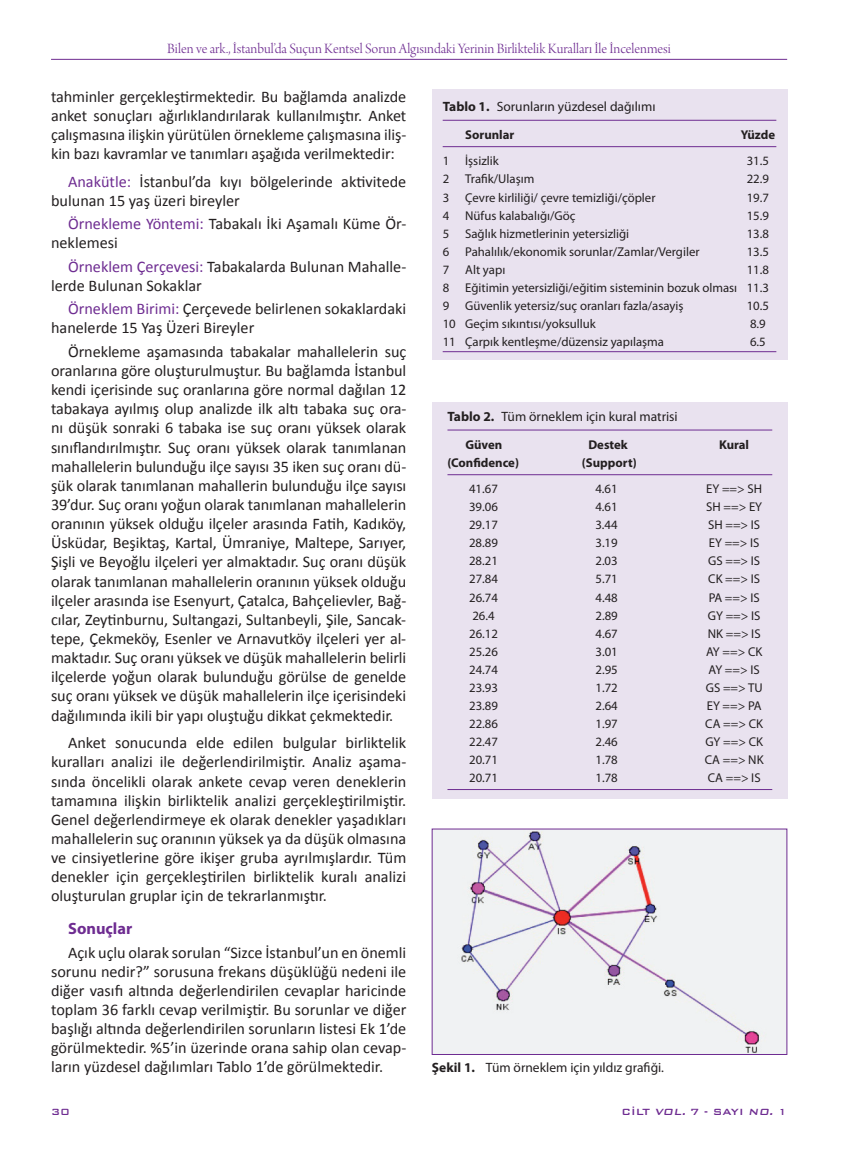
<style>
.page{position:relative;width:851px;height:1149px;background:#fff}
.page>*{position:absolute;margin:0;border:0;box-sizing:border-box;transform-origin:0 0}
.t1{font:700 16.35px "Myriad Pro";color:#6e2c91}
.t2{font:16.2px/19.2px "Calibri";color:#231f20;text-align:justify}
.t3{font:15px "Arno Pro Light Display";color:#6e2c91}
.t4{font:13.5px "Myriad Pro";color:#231f20}
.t5{font:12.75px "Myriad Pro";color:#231f20}
.t6{font:700 12.75px "Myriad Pro";color:#231f20}
.t7{font:500 12px "Bank Gothic BT";letter-spacing:-.01em;color:#6e2c91}
.t8{font:12px "Bank Gothic Medium Ti";color:#6e2c91}
.s1{color:#6e2c91}
.s2{font-weight:700}
.s3{font-style:italic}
</style>
<div class="page">
<hr style="left:51px;top:59px;width:736px;height:1px;background:#6e2c91">
<div style="left:432px;top:89px;width:355px;height:270px;background:#e9e2ef"></div>
<hr style="left:442px;top:120px;width:334px;height:1px;background:#6e2c91">
<hr style="left:442px;top:146px;width:334px;height:1px;background:#6e2c91">
<hr style="left:442px;top:351px;width:334px;height:1px;background:#6e2c91">
<div style="left:432px;top:402px;width:355px;height:396px;background:#e9e2ef"></div>
<hr style="left:447px;top:429px;width:325px;height:1px;background:#6e2c91">
<hr style="left:447px;top:474px;width:325px;height:1px;background:#6e2c91">
<hr style="left:447px;top:789px;width:325px;height:1px;background:#6e2c91">
<svg style="left:431px;top:828px;width:356px;height:226px"></svg>
<p class="t3" style="left:167px;top:40px;width:505px">Bilen ve ark., İstanbul’da Suçun Kentsel Sorun Algısındaki Yerinin Birliktelik Kuralları İle İncelenmesi</p>
<p class="t2" style="left:51px;top:86px;width:357px">tahminler gerçekleştirmektedir. Bu bağlamda analizde anket sonuçları ağırlıklandırılarak kullanılmıştır. Anket çalışmasına ilişkin yürütülen örnekleme çalışmasına iliş&shy;kin bazı kavramlar ve tanımları aşağıda verilmektedir:</p>
<p class="t2" style="left:51px;top:171px;width:357px;text-indent:17px"><span class="s1">Anakütle:</span> İstanbul’da kıyı bölgelerinde aktivitede bulunan 15 yaş üzeri bireyler</p>
<p class="t2" style="left:51px;top:213px;width:357px;text-indent:17px"><span class="s1">Örnekleme Yöntemi:</span> Tabakalı İki Aşamalı Küme Ör&shy;neklemesi</p>
<p class="t2" style="left:51px;top:256px;width:357px;text-indent:17px"><span class="s1">Örneklem Çerçevesi:</span> Tabakalarda Bulunan Mahalle&shy;lerde Bulunan Sokaklar</p>
<p class="t2" style="left:51px;top:298px;width:357px;text-indent:17px"><span class="s1">Örneklem Birimi:</span> Çerçevede belirlenen sokaklardaki hanelerde 15 Yaş Üzeri Bireyler</p>
<p class="t2" style="left:51px;top:341px;width:357px;text-indent:17px">Örnekleme aşamasında tabakalar mahallelerin suç oranlarına göre oluşturulmuştur. Bu bağlamda İstanbul kendi içerisinde suç oranlarına göre normal dağılan 12 tabakaya ayılmış olup analizde ilk altı tabaka suç ora&shy;nı düşük sonraki 6 tabaka ise suç oranı yüksek olarak sınıflandırılmıştır. Suç oranı yüksek olarak tanımlanan mahallelerin bulunduğu ilçe sayısı 35 iken suç oranı dü&shy;şük olarak tanımlanan mahallerin bulunduğu ilçe sayısı 39’dur. Suç oranı yoğun olarak tanımlanan mahallelerin oranının yüksek olduğu ilçeler arasında Fatih, Kadıköy, Üsküdar, Beşiktaş, Kartal, Ümraniye, Maltepe, Sarıyer, Şişli ve Beyoğlu ilçeleri yer almaktadır. Suç oranı düşük olarak tanımlanan mahallelerin oranının yüksek olduğu ilçeler arasında ise Esenyurt, Çatalca, Bahçelievler, Bağ&shy;cılar, Zeytinburnu, Sultangazi, Sultanbeyli, Şile, Sancak&shy;tepe, Çekmeköy, Esenler ve Arnavutköy ilçeleri yer al&shy;maktadır. Suç oranı yüksek ve düşük mahallelerin belirli ilçelerde yoğun olarak bulunduğu görülse de genelde suç oranı yüksek ve düşük mahallelerin ilçe içerisindeki dağılımında ikili bir yapı oluştuğu dikkat çekmektedir.</p>
<p class="t2" style="left:51px;top:732px;width:357px;text-indent:17px">Anket sonucunda elde edilen bulgular birliktelik kuralları analizi ile değerlendirilmiştir. Analiz aşama&shy;sında öncelikli olarak ankete cevap veren deneklerin tamamına ilişkin birliktelik analizi gerçekleştirilmiştir.<br>Genel değerlendirmeye ek olarak denekler yaşadıkları mahallelerin suç oranının yüksek ya da düşük olmasına ve cinsiyetlerine göre ikişer gruba ayrılmışlardır. Tüm denekler için gerçekleştirilen birliktelik kuralı analizi oluşturulan gruplar için de tekrarlanmıştır.</p>
<p class="t1" style="left:68px;top:919px;width:66px">Sonuçlar</p>
<p class="t2" style="left:51px;top:941px;width:357px;text-indent:17px">Açık uçlu olarak sorulan “Sizce İstanbul’un en önemli sorunu nedir?” sorusuna frekans düşüklüğü nedeni ile diğer vasıfı altında değerlendirilen cevaplar haricinde toplam 36 farklı cevap verilmiştir. Bu sorunlar ve diğer başlığı altında değerlendirilen sorunların listesi Ek 1’de görülmektedir. %5’in üzerinde orana sahip olan cevap&shy;ların yüzdesel dağılımları Tablo 1’de görülmektedir.</p>
<p class="t4" style="left:442px;top:99px;width:214px"><span class="s2">Tablo 1.</span> Sorunların yüzdesel dağılımı</p>
<p class="t6" style="left:465px;top:127px;width:51px">Sorunlar</p>
<p class="t6" style="left:740px;top:127px;width:36px">Yüzde</p>
<p class="t5" style="left:442px;top:154px;width:8px">1</p>
<p class="t5" style="left:465px;top:154px;width:35px">İşsizlik</p>
<p class="t5" style="left:746px;top:154px;width:24px">31.5</p>
<p class="t5" style="left:442px;top:172px;width:8px">2</p>
<p class="t5" style="left:465px;top:172px;width:71px">Trafik/Ulaşım</p>
<p class="t5" style="left:746px;top:172px;width:24px">22.9</p>
<p class="t5" style="left:442px;top:190px;width:8px">3</p>
<p class="t5" style="left:465px;top:190px;width:192px">Çevre kirliliği/ çevre temizliği/çöpler</p>
<p class="t5" style="left:746px;top:190px;width:24px">19.7</p>
<p class="t5" style="left:442px;top:208px;width:8px">4</p>
<p class="t5" style="left:465px;top:208px;width:112px">Nüfus kalabalığı/Göç</p>
<p class="t5" style="left:746px;top:208px;width:24px">15.9</p>
<p class="t5" style="left:442px;top:226px;width:8px">5</p>
<p class="t5" style="left:465px;top:226px;width:165px">Sağlık hizmetlerinin yetersizliği</p>
<p class="t5" style="left:746px;top:226px;width:24px">13.8</p>
<p class="t5" style="left:442px;top:244px;width:8px">6</p>
<p class="t5" style="left:465px;top:244px;width:236px">Pahalılık/ekonomik sorunlar/Zamlar/Vergiler</p>
<p class="t5" style="left:746px;top:244px;width:24px">13.5</p>
<p class="t5" style="left:442px;top:262px;width:8px">7</p>
<p class="t5" style="left:465px;top:262px;width:42px">Alt yapı</p>
<p class="t5" style="left:746px;top:262px;width:24px">11.8</p>
<p class="t5" style="left:442px;top:280px;width:8px">8</p>
<p class="t5" style="left:465px;top:280px;width:305px">Eğitimin yetersizliği/eğitim sisteminin bozuk olması 11.3</p>
<p class="t5" style="left:442px;top:298px;width:8px">9</p>
<p class="t5" style="left:465px;top:298px;width:220px">Güvenlik yetersiz/suç oranları fazla/asayiş</p>
<p class="t5" style="left:746px;top:298px;width:24px">10.5</p>
<p class="t5" style="left:442px;top:316px;width:155px">10 Geçim sıkıntısı/yoksulluk</p>
<p class="t5" style="left:750px;top:316px;width:17px">8.9</p>
<p class="t5" style="left:442px;top:334px;width:223px">11 Çarpık kentleşme/düzensiz yapılaşma</p>
<p class="t5" style="left:750px;top:334px;width:17px">6.5</p>
<p class="t4" style="left:447px;top:409px;width:232px"><span class="s2">Tablo 2.</span> Tüm örneklem için kural matrisi</p>
<p class="t6" style="left:465px;top:437px;width:38px">Güven</p>
<p class="t6" style="left:588px;top:437px;width:41px">Destek</p>
<p class="t6" style="left:719px;top:437px;width:31px">Kural</p>
<p class="t6" style="left:447px;top:455px;width:73px">(Confidence)</p>
<p class="t6" style="left:582px;top:455px;width:56px">(Support)</p>
<p class="t5" style="left:469px;top:482px;width:30px">41.67</p>
<p class="t5" style="left:595px;top:482px;width:24px">4.61</p>
<p class="t5" style="left:706px;top:482px;width:57px">EY ==&gt; SH</p>
<p class="t5" style="left:469px;top:500px;width:30px">39.06</p>
<p class="t5" style="left:595px;top:500px;width:24px">4.61</p>
<p class="t5" style="left:706px;top:500px;width:57px">SH ==&gt; EY</p>
<p class="t5" style="left:469px;top:518px;width:30px">29.17</p>
<p class="t5" style="left:595px;top:518px;width:24px">3.44</p>
<p class="t5" style="left:708px;top:518px;width:54px">SH ==&gt; IS</p>
<p class="t5" style="left:469px;top:536px;width:30px">28.89</p>
<p class="t5" style="left:595px;top:536px;width:24px">3.19</p>
<p class="t5" style="left:708px;top:536px;width:52px">EY ==&gt; IS</p>
<p class="t5" style="left:469px;top:554px;width:30px">28.21</p>
<p class="t5" style="left:595px;top:554px;width:24px">2.03</p>
<p class="t5" style="left:708px;top:554px;width:54px">GS ==&gt; IS</p>
<p class="t5" style="left:469px;top:572px;width:30px">27.84</p>
<p class="t5" style="left:595px;top:572px;width:24px">5.71</p>
<p class="t5" style="left:708px;top:572px;width:53px">CK ==&gt; IS</p>
<p class="t5" style="left:469px;top:590px;width:30px">26.74</p>
<p class="t5" style="left:595px;top:590px;width:24px">4.48</p>
<p class="t5" style="left:708px;top:590px;width:53px">PA ==&gt; IS</p>
<p class="t5" style="left:472px;top:608px;width:24px">26.4</p>
<p class="t5" style="left:595px;top:608px;width:24px">2.89</p>
<p class="t5" style="left:707px;top:608px;width:54px">GY ==&gt; IS</p>
<p class="t5" style="left:469px;top:626px;width:30px">26.12</p>
<p class="t5" style="left:595px;top:626px;width:24px">4.67</p>
<p class="t5" style="left:707px;top:626px;width:54px">NK ==&gt; IS</p>
<p class="t5" style="left:469px;top:644px;width:30px">25.26</p>
<p class="t5" style="left:595px;top:644px;width:24px">3.01</p>
<p class="t5" style="left:706px;top:644px;width:58px">AY ==&gt; CK</p>
<p class="t5" style="left:469px;top:662px;width:30px">24.74</p>
<p class="t5" style="left:595px;top:662px;width:24px">2.95</p>
<p class="t5" style="left:708px;top:662px;width:53px">AY ==&gt; IS</p>
<p class="t5" style="left:469px;top:680px;width:30px">23.93</p>
<p class="t5" style="left:595px;top:680px;width:24px">1.72</p>
<p class="t5" style="left:705px;top:680px;width:58px">GS ==&gt; TU</p>
<p class="t5" style="left:469px;top:698px;width:30px">23.89</p>
<p class="t5" style="left:595px;top:698px;width:24px">2.64</p>
<p class="t5" style="left:706px;top:698px;width:56px">EY ==&gt; PA</p>
<p class="t5" style="left:469px;top:716px;width:30px">22.86</p>
<p class="t5" style="left:595px;top:716px;width:24px">1.97</p>
<p class="t5" style="left:705px;top:716px;width:59px">CA ==&gt; CK</p>
<p class="t5" style="left:469px;top:734px;width:30px">22.47</p>
<p class="t5" style="left:595px;top:734px;width:24px">2.46</p>
<p class="t5" style="left:705px;top:734px;width:59px">GY ==&gt; CK</p>
<p class="t5" style="left:469px;top:752px;width:30px">20.71</p>
<p class="t5" style="left:595px;top:752px;width:24px">1.78</p>
<p class="t5" style="left:704px;top:752px;width:60px">CA ==&gt; NK</p>
<p class="t5" style="left:469px;top:770px;width:30px">20.71</p>
<p class="t5" style="left:595px;top:770px;width:24px">1.78</p>
<p class="t5" style="left:707px;top:770px;width:54px">CA ==&gt; IS</p>
<p class="t4" style="left:432px;top:1060px;width:234px"><span class="s2">Şekil 1.</span> Tüm örneklem için yıldız grafiği.</p>
<p class="t8" style="left:51px;top:1104px;width:20px">30</p>
<p class="t7" style="left:621px;top:1104px;width:167px">CİLT <span class="s3">VOL.</span> 7 - SAYI <span class="s3">NO.</span> 1</p>
</div>
